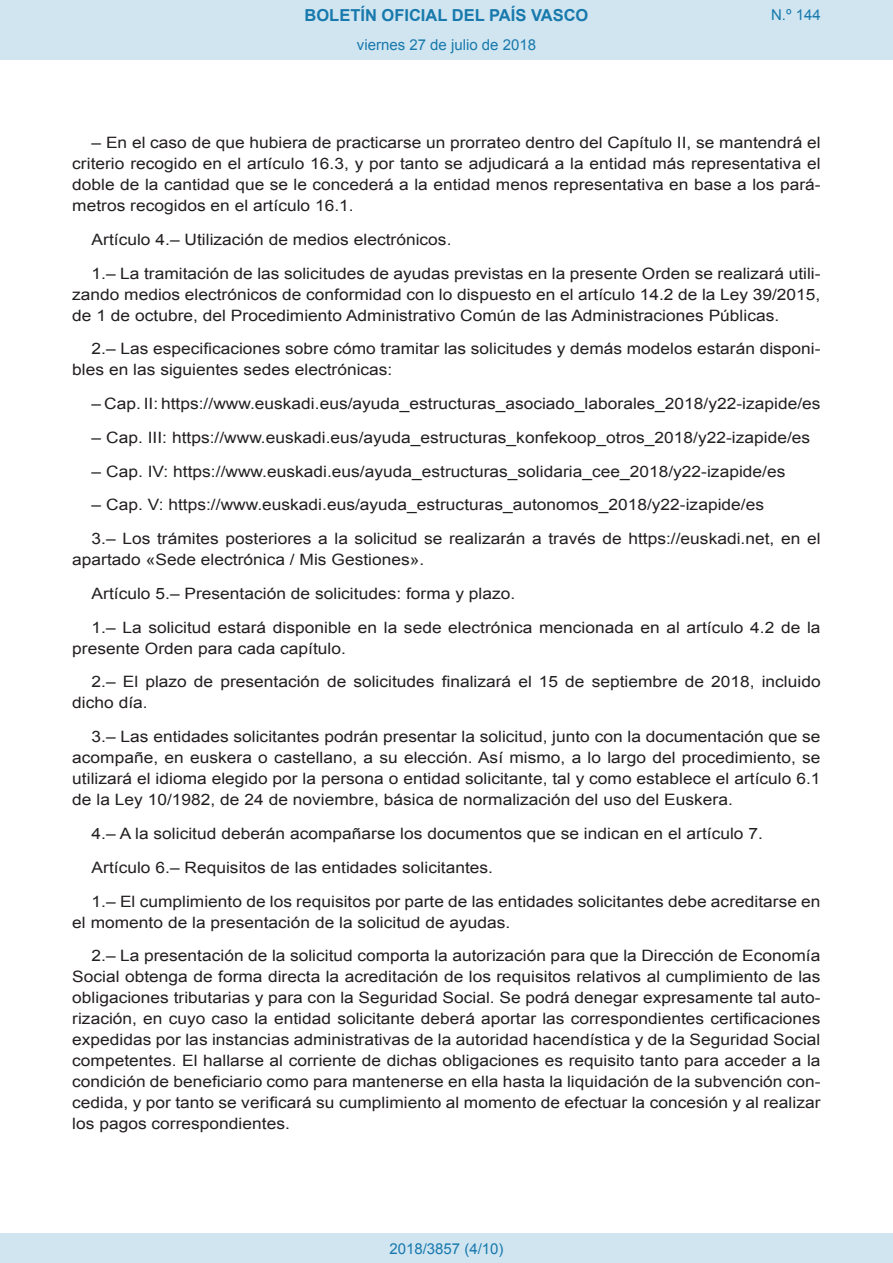
<style>
.page{position:relative;width:893px;height:1263px;background:#fff}
.page>*{position:absolute;margin:0;border:0;box-sizing:border-box;transform-origin:0 0}
.t1{font:700 16.5px "Arial";color:#1879ad}
.BOPVDetalle{font:15.6px/21px "Arial";color:#231f20;scale:1.11 1}
.Paginacion_Centro{font:15px "Arial";color:#1879ad}
</style>
<div class="page">
<div style="left:0;top:0;width:893px;height:60px;background:#d0e5f0"></div>
<div style="left:0;top:1233px;width:893px;height:30px;background:#d0e5f0"></div>
<p class="t1" style="left:305px;top:4px;width:285px">BOLETÍN OFICIAL DEL PAÍS VASCO</p>
<p class="Paginacion_Centro" style="left:357px;top:35px;width:181px">viernes 27 de julio de 2018</p>
<p class="Paginacion_Centro" style="left:771px;top:5px;width:51px">N.º 144</p>
<p class="BOPVDetalle" style="left:72px;top:132px;width:676px;text-align:justify;text-indent:19px">– En el caso de que hubiera de practicarse un prorrateo dentro del Capítulo II, se mantendrá el criterio recogido en el artículo 16.3, y por tanto se adjudicará a la entidad más representativa el doble de la cantidad que se le concederá a la entidad menos representativa en base a los pará&shy;metros recogidos en el artículo 16.1.</p>
<p class="BOPVDetalle" style="left:92px;top:229px;width:326px">Artículo 4.– Utilización de medios electrónicos.</p>
<p class="BOPVDetalle" style="left:72px;top:263px;width:676px;text-align:justify;text-indent:19px">1.– La tramitación de las solicitudes de ayudas previstas en la presente Orden se realizará utili&shy;zando medios electrónicos de conformidad con lo dispuesto en el artículo 14.2 de la Ley 39/2015, de 1 de octubre, del Procedimiento Administrativo Común de las Administraciones Públicas.</p>
<p class="BOPVDetalle" style="left:72px;top:339px;width:676px;text-indent:19px">2.– Las especificaciones sobre cómo tramitar las solicitudes y demás modelos estarán disponi&shy;bles en las siguientes sedes electrónicas:</p>
<p class="BOPVDetalle" style="left:92px;top:393px;width:658px">– Cap. II: https://www.euskadi.eus/ayuda_estructuras_asociado_laborales_2018/y22-izapide/es</p>
<p class="BOPVDetalle" style="left:92px;top:427px;width:649px">– Cap. III: https://www.euskadi.eus/ayuda_estructuras_konfekoop_otros_2018/y22-izapide/es</p>
<p class="BOPVDetalle" style="left:92px;top:461px;width:626px">– Cap. IV: https://www.euskadi.eus/ayuda_estructuras_solidaria_cee_2018/y22-izapide/es</p>
<p class="BOPVDetalle" style="left:92px;top:495px;width:607px">– Cap. V: https://www.euskadi.eus/ayuda_estructuras_autonomos_2018/y22-izapide/es</p>
<p class="BOPVDetalle" style="left:72px;top:528px;width:676px;text-indent:19px">3.– Los trámites posteriores a la solicitud se realizarán a través de https://euskadi.net, en el apartado «Sede electrónica / Mis Gestiones».</p>
<p class="BOPVDetalle" style="left:92px;top:583px;width:383px">Artículo 5.– Presentación de solicitudes: forma y plazo.</p>
<p class="BOPVDetalle" style="left:72px;top:617px;width:676px;text-indent:19px">1.– La solicitud estará disponible en la sede electrónica mencionada en al artículo 4.2 de la presente Orden para cada capítulo.</p>
<p class="BOPVDetalle" style="left:72px;top:672px;width:676px;text-indent:19px">2.– El plazo de presentación de solicitudes finalizará el 15 de septiembre de 2018, incluido dicho día.</p>
<p class="BOPVDetalle" style="left:72px;top:726px;width:676px;text-align:justify;text-indent:19px">3.– Las entidades solicitantes podrán presentar la solicitud, junto con la documentación que se acompañe, en euskera o castellano, a su elección. Así mismo, a lo largo del procedimiento, se utilizará el idioma elegido por la persona o entidad solicitante, tal y como establece el artículo 6.1 de la Ley 10/1982, de 24 de noviembre, básica de normalización del uso del Euskera.</p>
<p class="BOPVDetalle" style="left:92px;top:823px;width:606px">4.– A la solicitud deberán acompañarse los documentos que se indican en el artículo 7.</p>
<p class="BOPVDetalle" style="left:92px;top:857px;width:363px">Artículo 6.– Requisitos de las entidades solicitantes.</p>
<p class="BOPVDetalle" style="left:72px;top:891px;width:676px;text-indent:19px">1.– El cumplimiento de los requisitos por parte de las entidades solicitantes debe acreditarse en el momento de la presentación de la solicitud de ayudas.</p>
<p class="BOPVDetalle" style="left:72px;top:945px;width:676px;text-align:justify;text-indent:19px">2.– La presentación de la solicitud comporta la autorización para que la Dirección de Economía Social obtenga de forma directa la acreditación de los requisitos relativos al cumplimiento de las obligaciones tributarias y para con la Seguridad Social. Se podrá denegar expresamente tal auto&shy;rización, en cuyo caso la entidad solicitante deberá aportar las correspondientes certificaciones expedidas por las instancias administrativas de la autoridad hacendística y de la Seguridad Social competentes. El hallarse al corriente de dichas obligaciones es requisito tanto para acceder a la condición de beneficiario como para mantenerse en ella hasta la liquidación de la subvención con&shy;cedida, y por tanto se verificará su cumplimiento al momento de efectuar la concesión y al realizar los pagos correspondientes.</p>
<p class="Paginacion_Centro" style="left:389px;top:1238px;width:116px">2018/3857 (4/10)</p>
</div>
